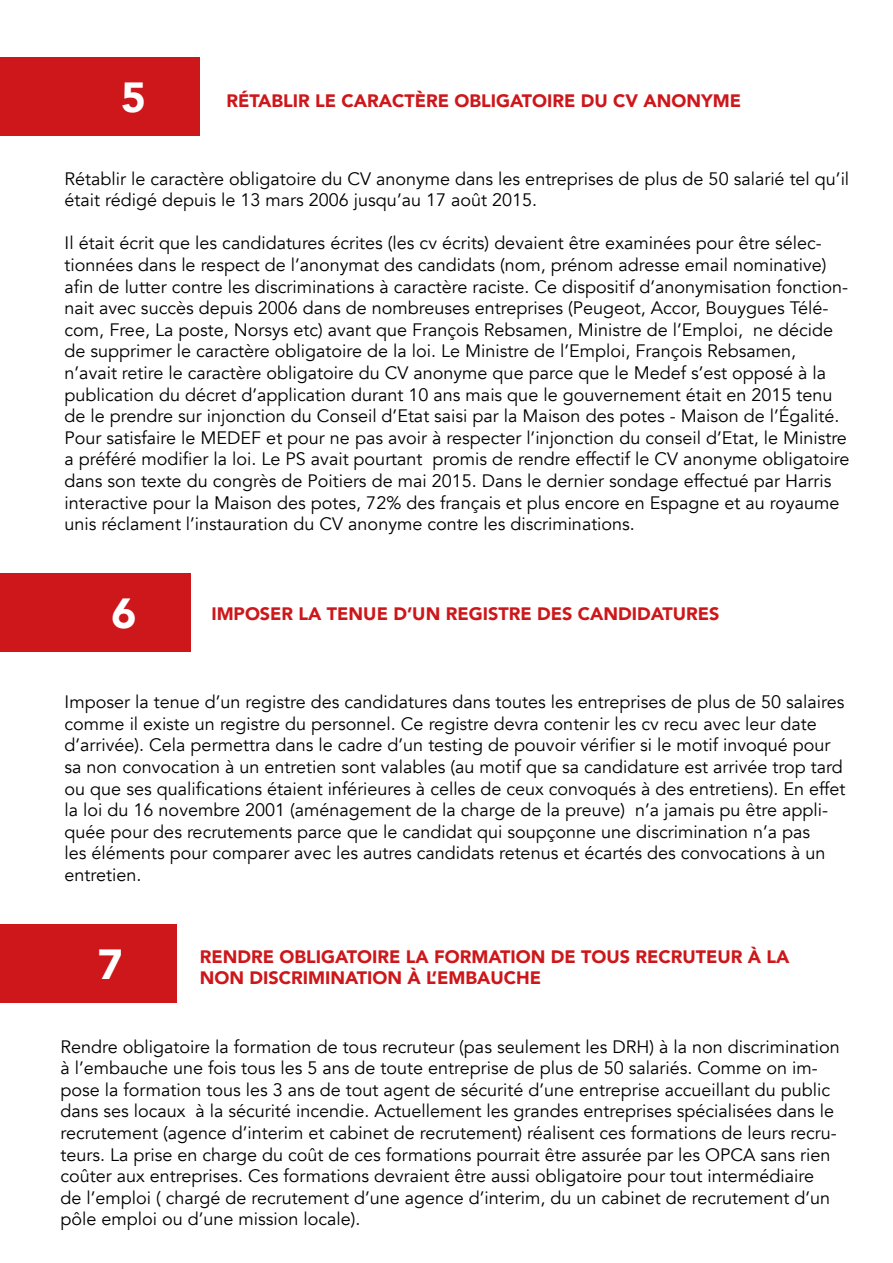
<style>
.page{position:relative;width:893px;height:1263px;background:#fff}
.page>*{position:absolute;margin:0;border:0;box-sizing:border-box;transform-origin:0 0}
.t1{font:900 42px "Avenir";color:#fff}
.t2{font:18px/21.6px "Avenir";color:#000}
.t3{font:900 18px/21.6px "Avenir";color:#cd171a}
</style>
<div class="page">
<div style="left:0;top:57px;width:200px;height:79px;background:#cd171a"></div>
<div style="left:0;top:573px;width:190px;height:79px;background:#cd171a"></div>
<div style="left:0;top:924px;width:176px;height:78px;background:#cd171a"></div>
<h1 class="t1" style="left:121px;top:62px;width:26px">5</h1>
<p class="t3" style="left:226px;top:89px;width:516px">RÉTABLIR LE CARACTÈRE OBLIGATOIRE DU CV ANONYME</p>
<p class="t2" style="left:65px;top:168px;width:786px">Rétablir le caractère obligatoire du CV anonyme dans les entreprises de plus de 50 salarié tel qu’il était rédigé depuis le 13 mars 2006 jusqu’au 17 août 2015.</p>
<p class="t2" style="left:65px;top:233px;width:786px">Il était écrit que les candidatures écrites (les cv écrits) devaient être examinées pour être sélec&shy;tionnées dans le respect de l’anonymat des candidats (nom, prénom adresse email nominative) afin de lutter contre les discriminations à caractère raciste. Ce dispositif d’anonymisation fonction&shy;nait avec succès depuis 2006 dans de nombreuses entreprises (Peugeot, Accor, Bouygues Télé&shy;com, Free, La poste, Norsys etc) avant que François Rebsamen, Ministre de l’Emploi, ne décide de supprimer le caractère obligatoire de la loi. Le Ministre de l’Emploi, François Rebsamen, n’avait retire le caractère obligatoire du CV anonyme que parce que le Medef s’est opposé à la publication du décret d’application durant 10 ans mais que le gouvernement était en 2015 tenu de le prendre sur injonction du Conseil d’Etat saisi par la Maison des potes - Maison de l’Égalité.<br>Pour satisfaire le MEDEF et pour ne pas avoir à respecter l’injonction du conseil d’Etat, le Ministre a préféré modifier la loi. Le PS avait pourtant promis de rendre effectif le CV anonyme obligatoire dans son texte du congrès de Poitiers de mai 2015. Dans le dernier sondage effectué par Harris interactive pour la Maison des potes, 72% des français et plus encore en Espagne et au royaume unis réclament l’instauration du CV anonyme contre les discriminations.</p>
<h1 class="t1" style="left:111px;top:577px;width:26px">6</h1>
<p class="t3" style="left:211px;top:603px;width:509px">IMPOSER LA TENUE D’UN REGISTRE DES CANDIDATURES</p>
<p class="t2" style="left:65px;top:691px;width:782px">Imposer la tenue d’un registre des candidatures dans toutes les entreprises de plus de 50 salaires comme il existe un registre du personnel. Ce registre devra contenir les cv recu avec leur date d’arrivée). Cela permettra dans le cadre d’un testing de pouvoir vérifier si le motif invoqué pour sa non convocation à un entretien sont valables (au motif que sa candidature est arrivée trop tard ou que ses qualifications étaient inférieures à celles de ceux convoqués à des entretiens). En effet la loi du 16 novembre 2001 (aménagement de la charge de la preuve) n’a jamais pu être appli&shy;quée pour des recrutements parce que le candidat qui soupçonne une discrimination n’a pas<br>les éléments pour comparer avec les autres candidats retenus et écartés des convocations à un entretien.</p>
<h1 class="t1" style="left:98px;top:928px;width:26px">7</h1>
<p class="t3" style="left:200px;top:945px;width:591px">RENDRE OBLIGATOIRE LA FORMATION DE TOUS RECRUTEUR À LA<br>NON DISCRIMINATION À L’EMBAUCHE</p>
<p class="t2" style="left:60px;top:1036px;width:781px">Rendre obligatoire la formation de tous recruteur (pas seulement les DRH) à la non discrimination à l’embauche une fois tous les 5 ans de toute entreprise de plus de 50 salariés. Comme on im&shy;pose la formation tous les 3 ans de tout agent de sécurité d’une entreprise accueillant du public dans ses locaux à la sécurité incendie. Actuellement les grandes entreprises spécialisées dans le recrutement (agence d’interim et cabinet de recrutement) réalisent ces formations de leurs recru&shy;teurs. La prise en charge du coût de ces formations pourrait être assurée par les OPCA sans rien coûter aux entreprises. Ces formations devraient être aussi obligatoire pour tout intermédiaire de l’emploi ( chargé de recrutement d’une agence d’interim, du un cabinet de recrutement d’un pôle emploi ou d’une mission locale).</p>
</div>
